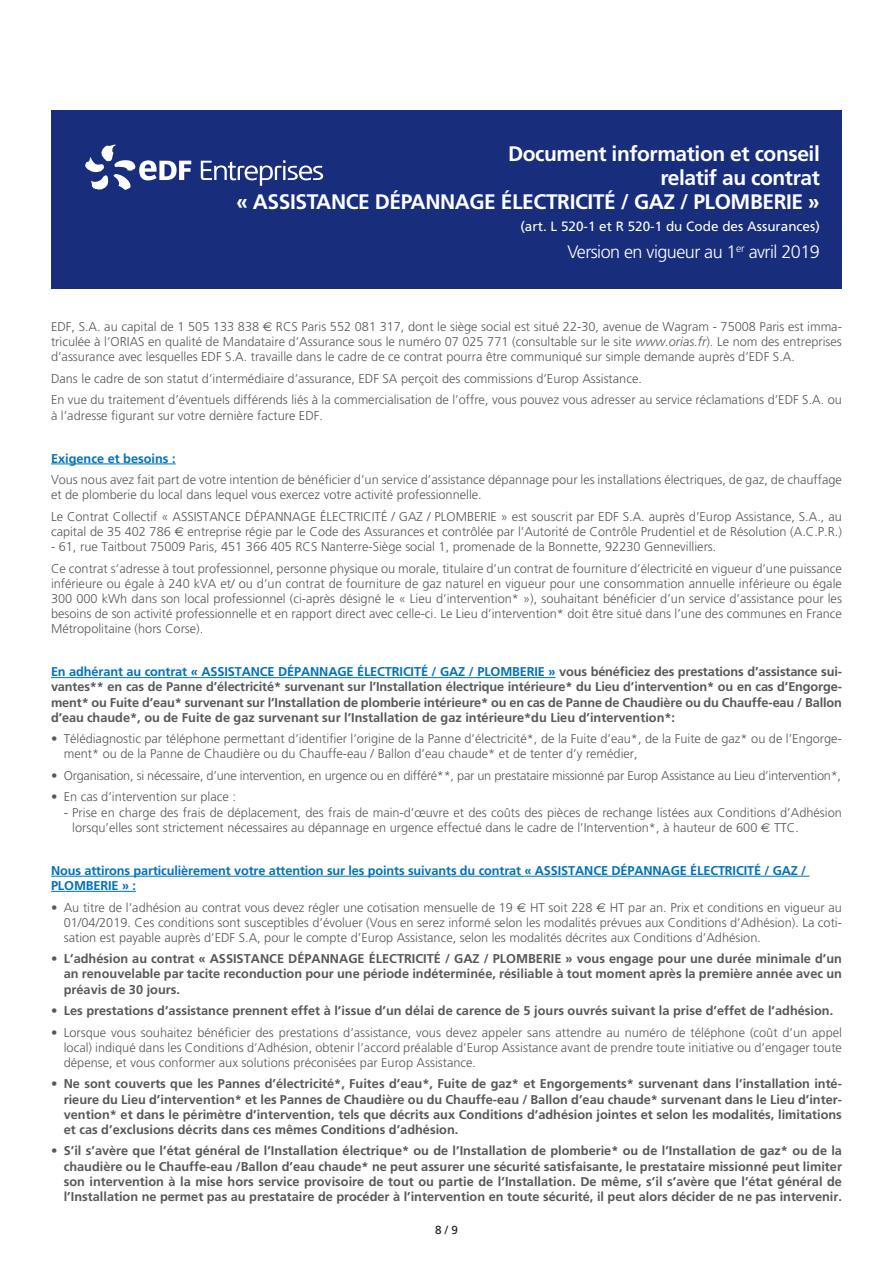
<style>
.page{position:relative;width:893px;height:1263px;background:#fff}
.page>*{position:absolute;margin:0;border:0;box-sizing:border-box;transform-origin:0 0}
.t1{font:700 21px/24px "Frutiger";letter-spacing:-.02em;color:#fff;text-align:right}
.t2{font:300 18px "Frutiger";letter-spacing:-.03em;color:#fff}
.t3{font:13.5px "Frutiger";color:#fff}
.t4{font:300 12.75px/15.1px "Frutiger";color:#57585a}
.t5{font:700 12.75px/15.1px "Frutiger";color:#57585a;text-align:justify}
.t6{font:700 12.75px/15.1px "Frutiger";letter-spacing:-.01em;color:#0072bc}
.t7{font:300 12.75px "Frutiger";letter-spacing:-.02em;color:#57585a}
.t8{font:11.7px "Frutiger";color:#231f20}
.s1{font-family:"Euro Sans";font-weight:400}
.s2{font-style:italic}
.s3{color:#0072bc}
</style>
<div class="page">
<div style="left:51px;top:111px;width:791px;height:178px;background:#182d7c"></div>
<hr style="left:51px;top:464px;width:125px;height:1px;background:#0072bc">
<hr style="left:51px;top:677px;width:504px;height:1px;background:#0072bc">
<hr style="left:51px;top:876px;width:758px;height:1px;background:#0072bc">
<hr style="left:51px;top:891px;width:85px;height:1px;background:#0072bc">
<svg style="left:85px;top:144px;width:106px;height:46px"></svg>
<svg style="left:201px;top:160px;width:122px;height:26px"></svg>
<h1 class="t1" style="left:236px;top:141px;width:585px">Document information et conseil<br>relatif au contrat<br>« ASSISTANCE DÉPANNAGE ÉLECTRICITÉ / GAZ / PLOMBERIE »</h1>
<p class="t3" style="left:520px;top:219px;width:301px">(art. L 520-1 et R 520-1 du Code des Assurances)</p>
<h2 class="t2" style="left:567px;top:242px;width:254px">Version en vigueur au 1<sup>er</sup> avril 2019</h2>
<p class="t4" style="left:51px;top:319px;width:792px;text-align:justify">EDF, S.A. au capital de 1 505 133 838 <span class="s1">E</span> RCS Paris 552 081 317, dont le siège social est situé 22-30, avenue de Wagram - 75008 Paris est imma&shy;triculée à l’ORIAS en qualité de Mandataire d’Assurance sous le numéro 07 025 771 (consultable sur le site <span class="s2">www.orias.fr</span>). Le nom des entreprises d’assurance avec lesquelles EDF S.A. travaille dans le cadre de ce contrat pourra être communiqué sur simple demande auprès d’EDF S.A.</p>
<p class="t4" style="left:51px;top:368px;width:792px;line-height:21.5px">Dans le cadre de son statut d’intermédiaire d’assurance, EDF SA perçoit des commissions d’Europ Assistance.<br>En vue du traitement d’éventuels différends liés à la commercialisation de l’offre, vous pouvez vous adresser au service réclamations d’EDF S.A. ou</p>
<p class="t4" style="left:51px;top:407px;width:274px">à l’adresse figurant sur votre dernière facture EDF.</p>
<p class="t6" style="left:51px;top:450px;width:126px">Exigence et besoins :</p>
<p class="t4" style="left:51px;top:472px;width:792px">Vous nous avez fait part de votre intention de bénéficier d’un service d’assistance dépannage pour les installations électriques, de gaz, de chauffage et de plomberie du local dans lequel vous exercez votre activité professionnelle.</p>
<p class="t4" style="left:51px;top:509px;width:792px">Le Contrat Collectif « ASSISTANCE DÉPANNAGE ÉLECTRICITÉ / GAZ / PLOMBERIE » est souscrit par EDF S.A. auprès d’Europ Assistance, S.A., au capital de 35 402 786 <span class="s1">E</span> entreprise régie par le Code des Assurances et contrôlée par l’Autorité de Contrôle Prudentiel et de Résolution (A.C.P.R.)</p>
<p class="t4" style="left:51px;top:536px;width:792px;line-height:21.5px">- 61, rue Taitbout 75009 Paris, 451 366 405 RCS Nanterre-Siège social 1, promenade de la Bonnette, 92230 Gennevilliers.<br>Ce contrat s’adresse à tout professionnel, personne physique ou morale, titulaire d’un contrat de fourniture d’électricité en vigueur d’une puissance</p>
<p class="t4" style="left:51px;top:576px;width:792px;text-align:justify">inférieure ou égale à 240 kVA et/ ou d’un contrat de fourniture de gaz naturel en vigueur pour une consommation annuelle inférieure ou égale 300 000 kWh dans son local professionnel (ci-après désigné le « Lieu d’intervention* »), souhaitant bénéficier d’un service d’assistance pour les besoins de son activité professionnelle et en rapport direct avec celle-ci. Le Lieu d’intervention* doit être situé dans l’une des communes en France Métropolitaine (hors Corse).</p>
<p class="t5" style="left:51px;top:664px;width:792px"><span class="s3">En adhérant au contrat « ASSISTANCE DÉPANNAGE ÉLECTRICITÉ / GAZ / PLOMBERIE »</span> vous bénéficiez des prestations d’assistance sui&shy;vantes** en cas de Panne d’électricité* survenant sur l’Installation électrique intérieure* du Lieu d’intervention* ou en cas d’Engorge&shy;ment* ou Fuite d’eau* survenant sur l’Installation de plomberie intérieure* ou en cas de Panne de Chaudière ou du Chauffe-eau / Ballon d’eau chaude*, ou de Fuite de gaz survenant sur l’Installation de gaz intérieure*du Lieu d’intervention*:</p>
<p class="t4" style="left:64px;top:731px;width:780px;text-indent:-13px">• Télédiagnostic par téléphone permettant d’identifier l’origine de la Panne d’électricité*, de la Fuite d’eau*, de la Fuite de gaz* ou de l’Engorge&shy;ment* ou de la Panne de Chaudière ou du Chauffe-eau / Ballon d’eau chaude* et de tenter d’y remédier,</p>
<p class="t7" style="left:51px;top:768px;width:791px">• Organisation, si nécessaire, d’une intervention, en urgence ou en différé**, par un prestataire missionné par Europ Assistance au Lieu d’intervention*,</p>
<p class="t4" style="left:51px;top:789px;width:186px">• En cas d’intervention sur place :</p>
<p class="t4" style="left:72px;top:805px;width:771px;text-indent:-9px">- Prise en charge des frais de déplacement, des frais de main-d’œuvre et des coûts des pièces de rechange listées aux Conditions d’Adhésion lorsqu’elles sont strictement nécessaires au dépannage en urgence effectué dans le cadre de l’Intervention*, à hauteur de 600 <span class="s1">E</span> TTC.</p>
<p class="t6" style="left:51px;top:863px;width:757px">Nous attirons particulièrement votre attention sur les points suivants du contrat « ASSISTANCE DÉPANNAGE ÉLECTRICITÉ / GAZ /<br>PLOMBERIE » :</p>
<p class="t4" style="left:64px;top:899px;width:780px;text-align:justify;text-indent:-13px">• Au titre de l’adhésion au contrat vous devez régler une cotisation mensuelle de 19 <span class="s1">E</span> HT soit 228 <span class="s1">E</span> HT par an. Prix et conditions en vigueur au 01/04/2019. Ces conditions sont susceptibles d’évoluer (Vous en serez informé selon les modalités prévues aux Conditions d’Adhésion). La coti&shy;sation est payable auprès d’EDF S.A, pour le compte d’Europ Assistance, selon les modalités décrites aux Conditions d’Adhésion.</p>
<p class="t5" style="left:64px;top:951px;width:780px;text-indent:-13px">• L’adhésion au contrat « ASSISTANCE DÉPANNAGE ÉLECTRICITÉ / GAZ / PLOMBERIE » vous engage pour une durée minimale d’un an renouvelable par tacite reconduction pour une période indéterminée, résiliable à tout moment après la première année avec un préavis de 30 jours.</p>
<p class="t5" style="left:51px;top:1003px;width:784px">• Les prestations d’assistance prennent effet à l’issue d’un délai de carence de 5 jours ouvrés suivant la prise d’effet de l’adhésion.</p>
<p class="t4" style="left:64px;top:1025px;width:780px;text-align:justify;text-indent:-13px">• Lorsque vous souhaitez bénéficier des prestations d’assistance, vous devez appeler sans attendre au numéro de téléphone (coût d’un appel local) indiqué dans les Conditions d’Adhésion, obtenir l’accord préalable d’Europ Assistance avant de prendre toute initiative ou d’engager toute dépense, et vous conformer aux solutions préconisées par Europ Assistance.</p>
<p class="t5" style="left:64px;top:1076px;width:780px;text-indent:-13px">• Ne sont couverts que les Pannes d’électricité*, Fuites d’eau*, Fuite de gaz* et Engorgements* survenant dans l’installation inté&shy;rieure du Lieu d’intervention* et les Pannes de Chaudière ou du Chauffe-eau / Ballon d’eau chaude* survenant dans le Lieu d’inter&shy;vention* et dans le périmètre d’intervention, tels que décrits aux Conditions d’adhésion jointes et selon les modalités, limitations et cas d’exclusions décrits dans ces mêmes Conditions d’adhésion.</p>
<p class="t5" style="left:64px;top:1143px;width:780px;text-indent:-13px">• S’il s’avère que l’état général de l’Installation électrique* ou de l’Installation de plomberie* ou de l’Installation de gaz* ou de la chaudière ou le Chauffe-eau /Ballon d’eau chaude* ne peut assurer une sécurité satisfaisante, le prestataire missionné peut limiter son intervention à la mise hors service provisoire de tout ou partie de l’Installation. De même, s’il s’avère que l’état général de l’Installation ne permet pas au prestataire de procéder à l’intervention en toute sécurité, il peut alors décider de ne pas intervenir.</p>
<p class="t8" style="left:435px;top:1223px;width:24px">8 / 9</p>
</div>
